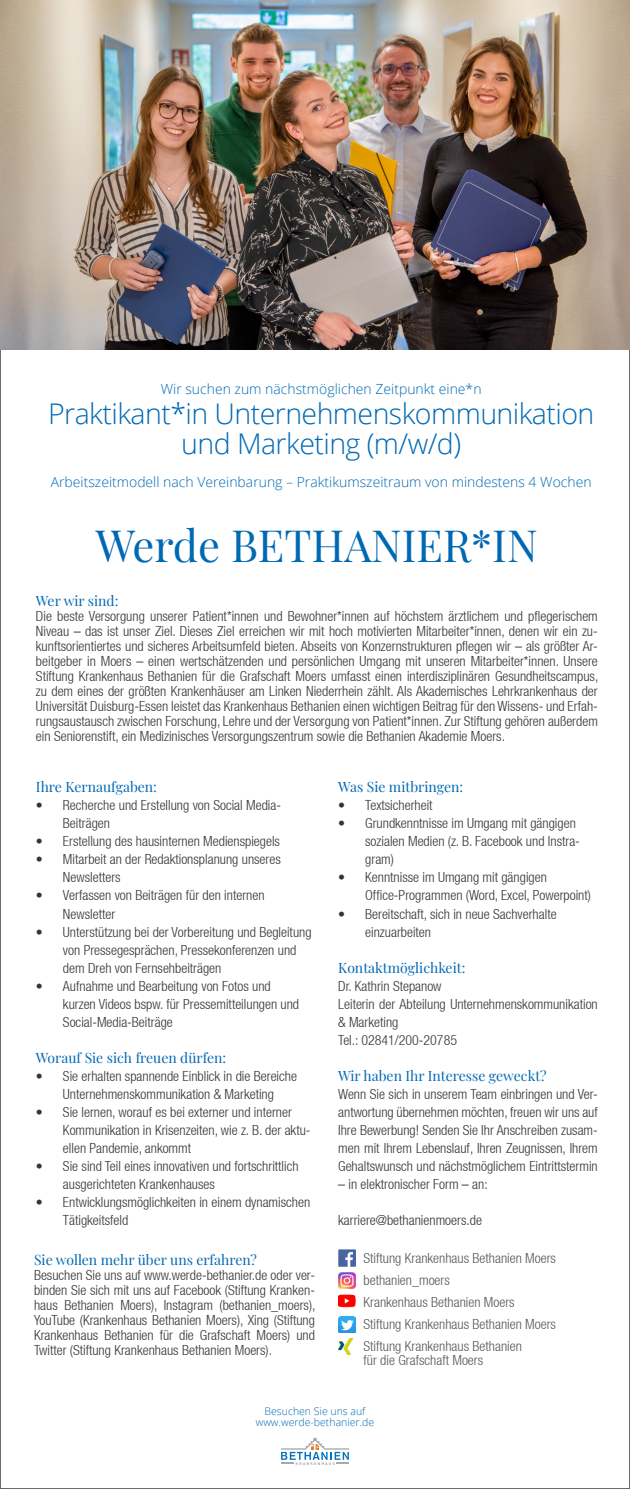
<style>
.page{position:relative;width:630px;height:1489px;background:#fff}
.page>*{position:absolute;margin:0;border:0;box-sizing:border-box;transform-origin:0 0}
.Vortragstitel{font:43.5px "Playfair Display";color:#0069b4}
.t1{font:300 28.5px/30px "Open Sans";letter-spacing:-.02em;color:#0069b4;text-align:center}
.t2{font:300 condensed 13.95px/18px "Helvetica Neue LT";color:#353535}
.t3{font:300 condensed 13.95px "Helvetica Neue LT";color:#57585a}
.t4{font:13.95px "Playfair Display";color:#0069b4}
.t5{font:300 13.95px "Open Sans";color:#0069b4}
.Ort{font:300 10.5px "Open Sans";color:#0069b4}
</style>
<div class="page">
<svg style="left:281px;top:1437px;width:68px;height:27px"></svg>
<img style="left:0;top:0;width:629px;height:350px">
<img style="left:338px;top:1316px;width:17px;height:16px">
<img style="left:338px;top:1249px;width:17px;height:17px">
<img style="left:338px;top:1272px;width:17px;height:16px">
<img style="left:338px;top:1294px;width:17px;height:14px">
<img style="left:339px;top:1338px;width:13px;height:16px">
<p class="t5" style="left:161px;top:379px;width:322px">Wir suchen zum nächstmöglichen Zeitpunkt eine*n</p>
<p class="t1" style="left:48px;top:397px;width:547px">Praktikant*in Unternehmenskommunikation und Marketing (m/w/d)</p>
<p class="t5" style="left:51px;top:472px;width:542px">Arbeitszeitmodell nach Vereinbarung – Praktikumszeitraum von mindestens 4 Wochen</p>
<p class="Vortragstitel" style="left:96px;top:512px;width:443px">Werde BETHANIER*IN</p>
<p class="t4" style="left:36px;top:589px;width:84px">Wer wir sind:</p>
<p class="t2" style="left:36px;top:608px;width:563px;line-height:15px;text-align:justify">Die beste Versorgung unserer Patient*innen und Bewohner*innen auf höchstem ärztlichem und pflegerischem Niveau – das ist unser Ziel. Dieses Ziel erreichen wir mit hoch motivierten Mitarbeiter*innen, denen wir ein zu&shy;kunftsorientiertes und sicheres Arbeitsumfeld bieten. Abseits von Konzernstrukturen pflegen wir – als größter Ar&shy;beitgeber in Moers – einen wertschätzenden und persönlichen Umgang mit unseren Mitarbeiter*innen. Unsere Stiftung Krankenhaus Bethanien für die Grafschaft Moers umfasst einen interdisziplinären Gesundheitscampus, zu dem eines der größten Krankenhäuser am Linken Niederrhein zählt. Als Akademisches Lehrkrankenhaus der Universität Duisburg-Essen leistet das Krankenhaus Bethanien einen wichtigen Beitrag für den Wissens- und Erfah&shy;rungsaustausch zwischen Forschung, Lehre und der Versorgung von Patient*innen. Zur Stiftung gehören außerdem ein Seniorenstift, ein Medizinisches Versorgungszentrum sowie die Bethanien Akademie Moers.</p>
<p class="t4" style="left:36px;top:776px;width:122px">Ihre Kernaufgaben:</p>
<p class="t2" style="left:63px;top:796px;width:219px;text-indent:-27px">• Recherche und Erstellung von Social Media-<br>Beiträgen</p>
<p class="t2" style="left:36px;top:832px;width:245px">• Erstellung des hausinternen Medienspiegels</p>
<p class="t2" style="left:63px;top:850px;width:219px;text-indent:-27px">• Mitarbeit an der Redaktionsplanung unseres<br>Newsletters</p>
<p class="t2" style="left:63px;top:886px;width:203px;text-indent:-27px">• Verfassen von Beiträgen für den internen<br>Newsletter</p>
<p class="t2" style="left:63px;top:922px;width:250px;text-indent:-27px">• Unterstützung bei der Vorbereitung und Begleitung von Pressegesprächen, Pressekonferenzen und dem Dreh von Fernsehbeiträgen</p>
<p class="t2" style="left:63px;top:976px;width:237px;text-indent:-27px">• Aufnahme und Bearbeitung von Fotos und kurzen Videos bspw. für Pressemitteilungen und<br>Social-Media-Beiträge</p>
<p class="t4" style="left:36px;top:1046px;width:192px">Worauf Sie sich freuen dürfen:</p>
<p class="t2" style="left:36px;top:1066px;width:262px;text-align:center">• Sie erhalten spannende Einblick in die Bereiche<br>Unternehmenskommunikation &amp; Marketing</p>
<p class="t2" style="left:63px;top:1102px;width:249px;text-indent:-27px">• Sie lernen, worauf es bei externer und interner<br>Kommunikation in Krisenzeiten, wie z. B. der aktu&shy;ellen Pandemie, ankommt</p>
<p class="t2" style="left:63px;top:1156px;width:237px;text-indent:-27px">• Sie sind Teil eines innovativen und fortschrittlich ausgerichteten Krankenhauses</p>
<p class="t2" style="left:63px;top:1192px;width:248px;text-indent:-27px">• Entwicklungsmöglichkeiten in einem dynamischen<br>Tätigkeitsfeld</p>
<p class="t4" style="left:34px;top:1248px;width:224px">Sie wollen mehr über uns erfahren?</p>
<p class="t2" style="left:34px;top:1267px;width:283px;line-height:15px;text-align:justify">Besuchen Sie uns auf www.werde-bethanier.de oder ver&shy;binden Sie sich mit uns auf Facebook (Stiftung Kranken&shy;haus Bethanien Moers), Instagram (bethanien_moers), YouTube (Krankenhaus Bethanien Moers), Xing (Stiftung Krankenhaus Bethanien für die Grafschaft Moers) und Twitter (Stiftung Krankenhaus Bethanien Moers).</p>
<p class="t4" style="left:338px;top:776px;width:126px">Was Sie mitbringen:</p>
<p class="t2" style="left:338px;top:796px;width:96px">• Textsicherheit</p>
<p class="t2" style="left:365px;top:814px;width:216px;text-indent:-27px">• Grundkenntnisse im Umgang mit gängigen sozialen Medien (z. B. Facebook und Instra&shy;gram)</p>
<p class="t2" style="left:365px;top:868px;width:227px;text-indent:-27px">• Kenntnisse im Umgang mit gängigen<br>Office-Programmen (Word, Excel, Powerpoint)</p>
<p class="t2" style="left:365px;top:904px;width:193px;text-indent:-27px">• Bereitschaft, sich in neue Sachverhalte einzuarbeiten</p>
<p class="t4" style="left:338px;top:956px;width:129px">Kontaktmöglichkeit:</p>
<p class="t2" style="left:338px;top:976px;width:105px">Dr. Kathrin Stepanow</p>
<p class="t2" style="left:338px;top:994px;width:261px">Leiterin der Abteilung Unternehmenskommunikation &amp; Marketing</p>
<p class="t2" style="left:338px;top:1030px;width:120px">Tel.: 02841/200-20785</p>
<p class="t4" style="left:338px;top:1064px;width:210px">Wir haben Ihr Interesse geweckt?</p>
<p class="t2" style="left:338px;top:1084px;width:261px;text-align:justify">Wenn Sie sich in unserem Team einbringen und Ver&shy;antwortung übernehmen möchten, freuen wir uns auf Ihre Bewerbung! Senden Sie Ihr Anschreiben zusam&shy;men mit Ihrem Lebenslauf, Ihren Zeugnissen, Ihrem Gehaltswunsch und nächstmöglichem Eintrittstermin</p>
<p class="t2" style="left:338px;top:1174px;width:151px">– in elektronischer Form – an:</p>
<p class="t2" style="left:338px;top:1210px;width:145px">karriere@bethanienmoers.de</p>
<p class="t3" style="left:363px;top:1249px;width:194px">Stiftung Krankenhaus Bethanien Moers</p>
<p class="t3" style="left:363px;top:1272px;width:88px">bethanien_moers</p>
<p class="t3" style="left:363px;top:1294px;width:153px">Krankenhaus Bethanien Moers</p>
<p class="t3" style="left:363px;top:1338px;width:160px">Stiftung Krankenhaus Bethanien</p>
<p class="t3" style="left:363px;top:1352px;width:121px">für die Grafschaft Moers</p>
<p class="t3" style="left:363px;top:1316px;width:194px">Stiftung Krankenhaus Bethanien Moers</p>
<p class="Ort" style="left:264px;top:1403px;width:102px">Besuchen Sie uns auf</p>
<p class="Ort" style="left:255px;top:1414px;width:120px">www.werde-bethanier.de</p>
</div>
